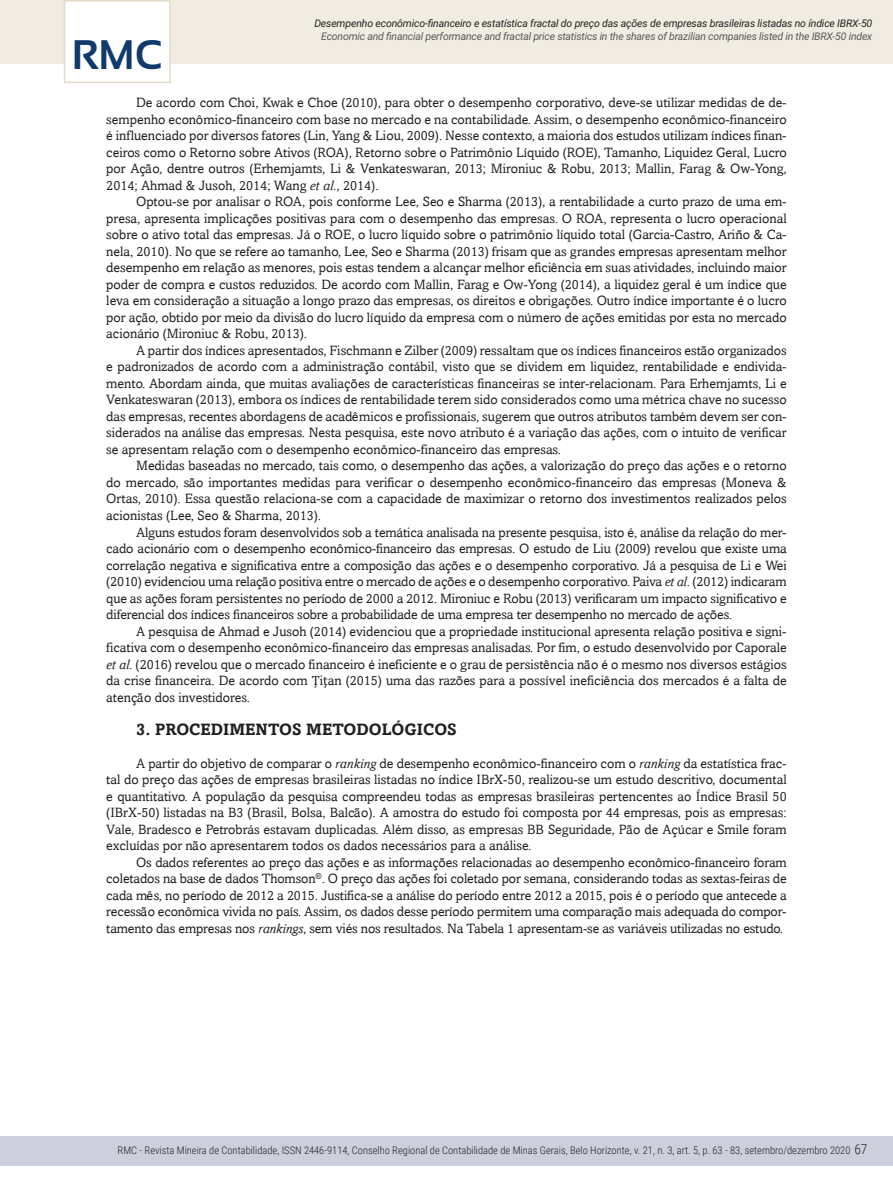
<style>
.page{position:relative;width:893px;height:1191px;background:#fff}
.page>*{position:absolute;margin:0;border:0;box-sizing:border-box;transform-origin:0 0}
.t1{font:700 41.25px "Sansation";color:#103a6b}
.intertitulo_1{font:700 16.5px "Amasis";color:#231f20}
.texto_corrido_1{font:13.5px/16.5px "Amasis";color:#231f20;text-align:justify}
.t2{font:300 13.5px "Roboto Condensed";color:#231f20}
.t3{font:300 10.5px "Roboto Condensed";color:#231f20}
.t4{font:italic 10.5px "Roboto";letter-spacing:-.02em;color:#57585a}
.t5{font:italic 10.5px "Roboto";letter-spacing:-.015em;color:#231f20}
.s1{font-style:italic}
.s2{font-family:"Cambria Math"}
</style>
<div class="page">
<div style="left:0;top:1135px;width:893px;height:30px;background:#cecfdd"></div>
<div style="left:0;top:0;width:893px;height:64px;background:#f1ece2"></div>
<div style="left:64px;top:0;width:107px;height:83px;background:#fff;border:2px solid #e3dbc9"></div>
<p class="t5" style="left:314px;top:16px;width:560px">Desempenho econômico-financeiro e estatística fractal do preço das ações de empresas brasileiras listadas no índice IBRX-50</p>
<p class="t4" style="left:321px;top:29px;width:553px">Economic and financial performance and fractal price statistics in the shares of brazilian companies listed in the IBRX-50 index</p>
<h1 class="t1" style="left:72px;top:32px;width:92px">RMC</h1>
<p class="texto_corrido_1" style="left:106px;top:94px;width:682px;text-indent:30px">De acordo com Choi, Kwak e Choe (2010), para obter o desempenho corporativo, deve-se utilizar medidas de de&shy;sempenho econômico-financeiro com base no mercado e na contabilidade. Assim, o desempenho econômico-financeiro é influenciado por diversos fatores (Lin, Yang &amp; Liou, 2009). Nesse contexto, a maioria dos estudos utilizam índices finan&shy;ceiros como o Retorno sobre Ativos (ROA), Retorno sobre o Patrimônio Líquido (ROE), Tamanho, Liquidez Geral, Lucro por Ação, dentre outros (Erhemjamts, Li &amp; Venkateswaran, 2013; Mironiuc &amp; Robu, 2013; Mallin, Farag &amp; Ow-Yong, 2014; Ahmad &amp; Jusoh, 2014; Wang <span class="s1">et al</span>., 2014).</p>
<p class="texto_corrido_1" style="left:106px;top:193px;width:682px;text-indent:30px">Optou-se por analisar o ROA, pois conforme Lee, Seo e Sharma (2013), a rentabilidade a curto prazo de uma em&shy;presa, apresenta implicações positivas para com o desempenho das empresas. O ROA, representa o lucro operacional sobre o ativo total das empresas. Já o ROE, o lucro líquido sobre o patrimônio líquido total (Garcia-Castro, Ariño &amp; Ca&shy;nela, 2010). No que se refere ao tamanho, Lee, Seo e Sharma (2013) frisam que as grandes empresas apresentam melhor desempenho em relação as menores, pois estas tendem a alcançar melhor eficiência em suas atividades, incluindo maior poder de compra e custos reduzidos. De acordo com Mallin, Farag e Ow-Yong (2014), a liquidez geral é um índice que leva em consideração a situação a longo prazo das empresas, os direitos e obrigações. Outro índice importante é o lucro por ação, obtido por meio da divisão do lucro líquido da empresa com o número de ações emitidas por esta no mercado acionário (Mironiuc &amp; Robu, 2013).</p>
<p class="texto_corrido_1" style="left:106px;top:342px;width:682px;text-indent:30px">A partir dos índices apresentados, Fischmann e Zilber (2009) ressaltam que os índices financeiros estão organizados e padronizados de acordo com a administração contábil, visto que se dividem em liquidez, rentabilidade e endivida&shy;mento. Abordam ainda, que muitas avaliações de características financeiras se inter-relacionam. Para Erhemjamts, Li e Venkateswaran (2013), embora os índices de rentabilidade terem sido considerados como uma métrica chave no sucesso das empresas, recentes abordagens de acadêmicos e profissionais, sugerem que outros atributos também devem ser con&shy;siderados na análise das empresas. Nesta pesquisa, este novo atributo é a variação das ações, com o intuito de verificar se apresentam relação com o desempenho econômico-financeiro das empresas.</p>
<p class="texto_corrido_1" style="left:106px;top:457px;width:682px;text-indent:30px">Medidas baseadas no mercado, tais como, o desempenho das ações, a valorização do preço das ações e o retorno do mercado, são importantes medidas para verificar o desempenho econômico-financeiro das empresas (Moneva &amp; Ortas, 2010). Essa questão relaciona-se com a capacidade de maximizar o retorno dos investimentos realizados pelos acionistas (Lee, Seo &amp; Sharma, 2013).</p>
<p class="texto_corrido_1" style="left:106px;top:523px;width:682px;text-indent:30px">Alguns estudos foram desenvolvidos sob a temática analisada na presente pesquisa, isto é, análise da relação do mer&shy;cado acionário com o desempenho econômico-financeiro das empresas. O estudo de Liu (2009) revelou que existe uma correlação negativa e significativa entre a composição das ações e o desempenho corporativo. Já a pesquisa de Li e Wei (2010) evidenciou uma relação positiva entre o mercado de ações e o desempenho corporativo. Paiva <span class="s1">et al</span>. (2012) indicaram que as ações foram persistentes no período de 2000 a 2012. Mironiuc e Robu (2013) verificaram um impacto significativo e diferencial dos índices financeiros sobre a probabilidade de uma empresa ter desempenho no mercado de ações.</p>
<p class="texto_corrido_1" style="left:106px;top:622px;width:682px;text-indent:30px">A pesquisa de Ahmad e Jusoh (2014) evidenciou que a propriedade institucional apresenta relação positiva e signi&shy;ficativa com o desempenho econômico-financeiro das empresas analisadas. Por fim, o estudo desenvolvido por Caporale <span class="s1">et al</span>. (2016) revelou que o mercado financeiro é ineficiente e o grau de persistência não é o mesmo nos diversos estágios da crise financeira. De acordo com <span class="s2">Ţ</span>i<span class="s2">ţ</span>an (2015) uma das razões para a possível ineficiência dos mercados é a falta de atenção dos investidores.</p>
<p class="intertitulo_1" style="left:136px;top:719px;width:322px">3. PROCEDIMENTOS METODOLÓGICOS</p>
<p class="texto_corrido_1" style="left:106px;top:754px;width:682px;text-indent:30px">A partir do objetivo de comparar o <span class="s1">ranking</span> de desempenho econômico-financeiro com o <span class="s1">ranking</span> da estatística frac&shy;tal do preço das ações de empresas brasileiras listadas no índice IBrX-50, realizou-se um estudo descritivo, documental e quantitativo. A população da pesquisa compreendeu todas as empresas brasileiras pertencentes ao Índice Brasil 50 (IBrX-50) listadas na B3 (Brasil, Bolsa, Balcão). A amostra do estudo foi composta por 44 empresas, pois as empresas:<br>Vale, Bradesco e Petrobrás estavam duplicadas. Além disso, as empresas BB Seguridade, Pão de Açúcar e Smile foram excluídas por não apresentarem todos os dados necessários para a análise.</p>
<p class="texto_corrido_1" style="left:106px;top:853px;width:682px;text-indent:30px">Os dados referentes ao preço das ações e as informações relacionadas ao desempenho econômico-financeiro foram coletados na base de dados Thomson<sup>®</sup>. O preço das ações foi coletado por semana, considerando todas as sextas-feiras de cada mês, no período de 2012 a 2015. Justifica-se a análise do período entre 2012 a 2015, pois é o período que antecede a recessão econômica vivida no país. Assim, os dados desse período permitem uma comparação mais adequada do compor&shy;tamento das empresas nos <span class="s1">rankings</span>, sem viés nos resultados. Na Tabela 1 apresentam-se as variáveis utilizadas no estudo.</p>
<p class="t2" style="left:854px;top:1140px;width:15px">67</p>
<p class="t3" style="left:118px;top:1143px;width:734px">RMC - Revista Mineira de Contabilidade, ISSN 2446-9114, Conselho Regional de Contabilidade de Minas Gerais, Belo Horizonte, v. 21, n. 3, art. 5, p. 63 - 83, setembro/dezembro 2020</p>
</div>
